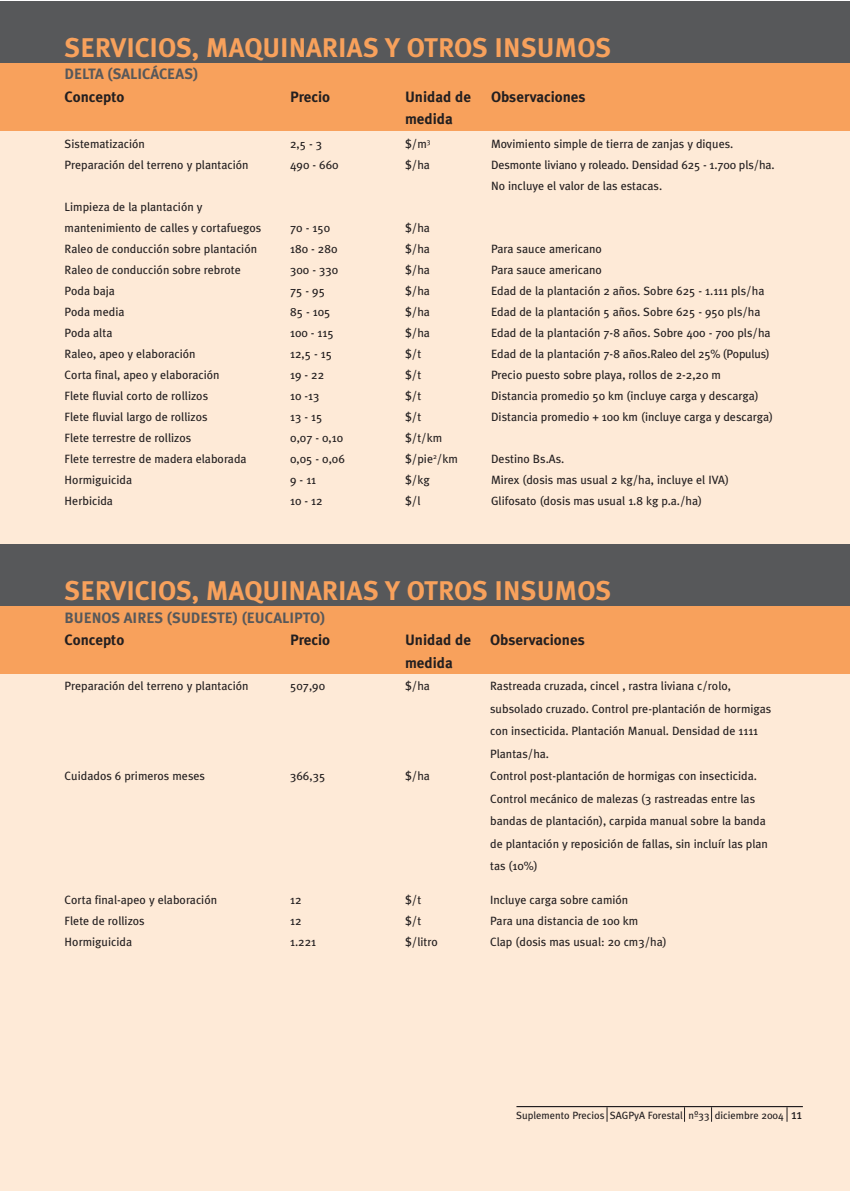
<style>
.page{position:relative;width:851px;height:1191px;background:#fff}
.page>*{position:absolute;margin:0;border:0;box-sizing:border-box;transform-origin:0 0}
.t1{font:700 27px "Meta Plus";color:#f8a15c}
.t2{font:700 15px "Meta Plus";color:#231f20}
.t3{font:700 15px "Meta Plus";color:#57585a}
.t4{font:12px/22.5px "Meta Plus";color:#231f20}
.t5{font:10.5px "Meta Plus";color:#231f20}
.s1{font-size:13.5px}
</style>
<div class="page">
<div style="left:0;top:1px;width:849px;height:1190px;background:#feead7"></div>
<div style="left:0;top:1px;width:849px;height:78px;background:#57585a"></div>
<div style="left:0;top:63px;width:849px;height:67px;background:#f8a15c"></div>
<hr style="left:516px;top:1106px;width:286px;height:1px;background:#231f20">
<svg style="left:786px;top:1107px;width:1px;height:14px"></svg>
<svg style="left:711px;top:1107px;width:1px;height:14px"></svg>
<svg style="left:684px;top:1107px;width:1px;height:14px"></svg>
<svg style="left:606px;top:1107px;width:1px;height:14px"></svg>
<div style="left:0;top:544px;width:849px;height:78px;background:#57585a"></div>
<div style="left:0;top:606px;width:849px;height:67px;background:#f8a15c"></div>
<h1 class="t1" style="left:65px;top:32px;width:548px">SERVICIOS, MAQUINARIAS Y OTROS INSUMOS</h1>
<p class="t3" style="left:65px;top:65px;width:135px">DELTA (SALICÁCEAS)</p>
<p class="t2" style="left:65px;top:88px;width:61px">Concepto</p>
<p class="t2" style="left:290px;top:88px;width:41px">Precio</p>
<p class="t2" style="left:405px;top:88px;width:68px">Unidad de</p>
<p class="t2" style="left:491px;top:88px;width:96px">Observaciones</p>
<p class="t2" style="left:405px;top:110px;width:49px">medida</p>
<p class="t4" style="left:65px;top:133px;width:82px">Sistematización</p>
<p class="t4" style="left:290px;top:133px;width:33px">2,5 - 3</p>
<p class="t4" style="left:405px;top:133px;width:27px">$/m<sup>3</sup></p>
<p class="t4" style="left:491px;top:133px;width:244px">Movimiento simple de tierra de zanjas y diques.</p>
<p class="t4" style="left:65px;top:154px;width:185px">Preparación del terreno y plantación</p>
<p class="t4" style="left:290px;top:154px;width:50px">490 - 660</p>
<p class="t4" style="left:405px;top:154px;width:26px">$/ha</p>
<p class="t4" style="left:491px;top:154px;width:285px;line-height:21px">Desmonte liviano y roleado. Densidad 625 - 1.700 pls/ha.<br>No incluye el valor de las estacas.</p>
<p class="t4" style="left:65px;top:196px;width:198px;line-height:21px">Limpieza de la plantación y mantenimiento de calles y cortafuegos</p>
<p class="t4" style="left:290px;top:217px;width:41px">70 - 150</p>
<p class="t4" style="left:405px;top:217px;width:26px">$/ha</p>
<p class="t4" style="left:65px;top:238px;width:194px">Raleo de conducción sobre plantación</p>
<p class="t4" style="left:290px;top:238px;width:49px">180 - 280</p>
<p class="t4" style="left:405px;top:238px;width:26px">$/ha</p>
<p class="t4" style="left:491px;top:238px;width:112px">Para sauce americano</p>
<p class="t4" style="left:65px;top:259px;width:178px">Raleo de conducción sobre rebrote</p>
<p class="t4" style="left:290px;top:259px;width:50px">300 - 330</p>
<p class="t4" style="left:405px;top:259px;width:26px">$/ha</p>
<p class="t4" style="left:491px;top:259px;width:112px">Para sauce americano</p>
<p class="t4" style="left:65px;top:280px;width:52px">Poda baja</p>
<p class="t4" style="left:290px;top:280px;width:36px">75 - 95</p>
<p class="t4" style="left:405px;top:280px;width:26px">$/ha</p>
<p class="t4" style="left:491px;top:280px;width:275px">Edad de la plantación 2 años. Sobre 625 - 1.111 pls/ha</p>
<p class="t4" style="left:65px;top:301px;width:61px">Poda media</p>
<p class="t4" style="left:290px;top:301px;width:42px">85 - 105</p>
<p class="t4" style="left:405px;top:301px;width:26px">$/ha</p>
<p class="t4" style="left:491px;top:301px;width:271px">Edad de la plantación 5 años. Sobre 625 - 950 pls/ha</p>
<p class="t4" style="left:65px;top:322px;width:49px">Poda alta</p>
<p class="t4" style="left:290px;top:322px;width:45px">100 - 115</p>
<p class="t4" style="left:405px;top:322px;width:26px">$/ha</p>
<p class="t4" style="left:491px;top:322px;width:281px">Edad de la plantación 7-8 años. Sobre 400 - 700 pls/ha</p>
<p class="t4" style="left:65px;top:343px;width:132px">Raleo, apeo y elaboración</p>
<p class="t4" style="left:290px;top:343px;width:43px">12,5 - 15</p>
<p class="t4" style="left:405px;top:343px;width:18px">$/t</p>
<p class="t4" style="left:491px;top:343px;width:280px">Edad de la plantación 7-8 años.Raleo del 25% (Populus)</p>
<p class="t4" style="left:65px;top:364px;width:156px">Corta final, apeo y elaboración</p>
<p class="t4" style="left:290px;top:364px;width:35px">19 - 22</p>
<p class="t4" style="left:405px;top:364px;width:18px">$/t</p>
<p class="t4" style="left:491px;top:364px;width:231px">Precio puesto sobre playa, rollos de 2-2,20 m</p>
<p class="t4" style="left:65px;top:385px;width:145px">Flete fluvial corto de rollizos</p>
<p class="t4" style="left:290px;top:385px;width:31px">10 -13</p>
<p class="t4" style="left:405px;top:385px;width:18px">$/t</p>
<p class="t4" style="left:491px;top:385px;width:269px">Distancia promedio 50 km (incluye carga y descarga)</p>
<p class="t4" style="left:65px;top:406px;width:144px">Flete fluvial largo de rollizos</p>
<p class="t4" style="left:290px;top:406px;width:34px">13 - 15</p>
<p class="t4" style="left:405px;top:406px;width:18px">$/t</p>
<p class="t4" style="left:491px;top:406px;width:283px">Distancia promedio + 100 km (incluye carga y descarga)</p>
<p class="t4" style="left:65px;top:427px;width:128px">Flete terrestre de rollizos</p>
<p class="t4" style="left:290px;top:427px;width:54px">0,07 - 0,10</p>
<p class="t4" style="left:405px;top:427px;width:39px">$/t/km</p>
<p class="t4" style="left:65px;top:448px;width:183px">Flete terrestre de madera elaborada</p>
<p class="t4" style="left:290px;top:448px;width:56px">0,05 - 0,06</p>
<p class="t4" style="left:405px;top:448px;width:54px">$/pie<sup>2</sup>/km</p>
<p class="t4" style="left:491px;top:448px;width:75px">Destino Bs.As.</p>
<p class="t4" style="left:65px;top:469px;width:69px">Hormiguicida</p>
<p class="t4" style="left:290px;top:469px;width:28px">9 - 11</p>
<p class="t4" style="left:405px;top:469px;width:26px">$/kg</p>
<p class="t4" style="left:491px;top:469px;width:239px">Mirex (dosis mas usual 2 kg/ha, incluye el IVA)</p>
<p class="t4" style="left:65px;top:490px;width:50px">Herbicida</p>
<p class="t4" style="left:290px;top:490px;width:34px">10 - 12</p>
<p class="t4" style="left:405px;top:490px;width:17px">$/l</p>
<p class="t4" style="left:491px;top:490px;width:212px">Glifosato (dosis mas usual 1.8 kg p.a./ha)</p>
<h1 class="t1" style="left:65px;top:575px;width:548px">SERVICIOS, MAQUINARIAS Y OTROS INSUMOS</h1>
<p class="t3" style="left:65px;top:608px;width:262px">BUENOS AIRES (SUDESTE) (EUCALIPTO)</p>
<p class="t2" style="left:65px;top:631px;width:61px">Concepto</p>
<p class="t2" style="left:290px;top:631px;width:41px">Precio</p>
<p class="t2" style="left:405px;top:631px;width:68px">Unidad de</p>
<p class="t2" style="left:490px;top:631px;width:96px">Observaciones</p>
<p class="t2" style="left:405px;top:653px;width:49px">medida</p>
<p class="t4" style="left:65px;top:674px;width:185px">Preparación del terreno y plantación</p>
<p class="t4" style="left:290px;top:674px;width:37px">507,90</p>
<p class="t4" style="left:405px;top:674px;width:26px">$/ha</p>
<p class="t4" style="left:490px;top:674px;width:283px">Rastreada cruzada, cincel , rastra liviana c/rolo, subsolado cruzado. Control pre-plantación de hormigas con insecticida. Plantación Manual. Densidad de 1111<br>Plantas/ha.</p>
<p class="t4" style="left:65px;top:764px;width:142px">Cuidados 6 primeros meses</p>
<p class="t4" style="left:290px;top:764px;width:37px">366,35</p>
<p class="t4" style="left:405px;top:764px;width:26px">$/ha</p>
<p class="t4" style="left:490px;top:764px;width:279px">Control post-plantación de hormigas con insecticida.<br>Control mecánico de malezas (3 rastreadas entre las bandas de plantación), carpida manual sobre la banda de plantación y reposición de fallas, sin incluír las plan tas (10%)</p>
<p class="t4" style="left:65px;top:889px;width:154px">Corta final-apeo y elaboración</p>
<p class="t4" style="left:290px;top:889px;width:13px">12</p>
<p class="t4" style="left:405px;top:889px;width:18px">$/t</p>
<p class="t4" style="left:490px;top:889px;width:140px">Incluye carga sobre camión</p>
<p class="t4" style="left:65px;top:910px;width:82px">Flete de rollizos</p>
<p class="t4" style="left:290px;top:910px;width:13px">12</p>
<p class="t4" style="left:405px;top:910px;width:18px">$/t</p>
<p class="t4" style="left:490px;top:910px;width:150px">Para una distancia de 100 km</p>
<p class="t4" style="left:65px;top:931px;width:69px">Hormiguicida</p>
<p class="t4" style="left:290px;top:931px;width:27px">1.221</p>
<p class="t4" style="left:405px;top:931px;width:34px">$/litro</p>
<p class="t4" style="left:490px;top:931px;width:178px">Clap (dosis mas usual: 20 cm3/ha)</p>
<p class="t5" style="left:516px;top:1109px;width:287px">Suplemento Precios SAGPyA Forestal nº33 diciembre 2004 <span class="s1">11</span></p>
</div>
